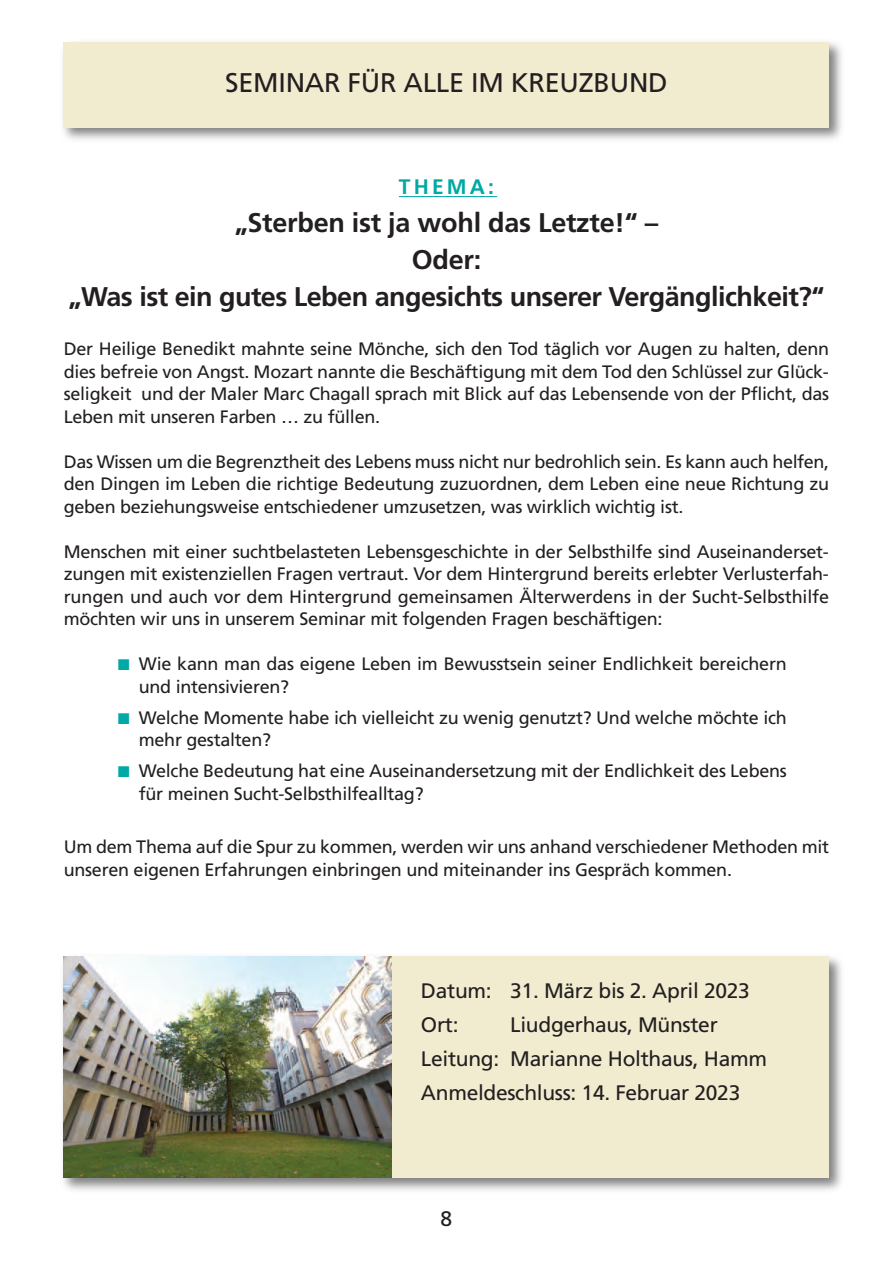
<style>
.page{position:relative;width:893px;height:1263px;background:#fff}
.page>*{position:absolute;margin:0;border:0;box-sizing:border-box;transform-origin:0 0}
.t1{font:700 27px "Frutiger LT Std";letter-spacing:-.02em;color:#231f20}
.t2{font:27px "Frutiger LT Std";letter-spacing:-.01em;color:#231f20}
.t3{font:21px "Frutiger LT Std";letter-spacing:-.015em;color:#231f20}
.t4{font:700 21px "Frutiger LT Std";letter-spacing:.15em;color:#00a9a5}
.t5{font:18px/22.5px "Frutiger LT Std";letter-spacing:-.015em;color:#231f20}
.s1{color:#00a9a5}
</style>
<div class="page">
<hr style="left:399px;top:196px;width:98px;height:1px;background:#00a9a5">
<img style="left:63px;top:42px;width:778px;height:98px">
<div style="left:64px;top:43px;width:765px;height:85px;background:#f1ebd0"></div>
<img style="left:63px;top:956px;width:778px;height:235px">
<div style="left:383px;top:957px;width:446px;height:221px;background:#f1ebd0"></div>
<img style="left:64px;top:957px;width:327px;height:221px">
<p class="t2" style="left:225px;top:72px;width:444px">SEMINAR FÜR ALLE IM KREUZBUND</p>
<p class="t4" style="left:399px;top:179px;width:97px">THEMA:</p>
<p class="t1" style="left:235px;top:211px;width:425px">„Sterben ist ja wohl das Letzte!“ –</p>
<p class="t1" style="left:412px;top:249px;width:71px">Oder:</p>
<p class="t1" style="left:69px;top:286px;width:757px">„Was ist ein gutes Leben angesichts unserer Vergänglichkeit?“</p>
<p class="t5" style="left:64px;top:339px;width:767px;text-align:justify">Der Heilige Benedikt mahnte seine Mönche, sich den Tod täglich vor Augen zu halten, denn dies befreie von Angst. Mozart nannte die Beschäftigung mit dem Tod den Schlüssel zur Glück&shy;seligkeit und der Maler Marc Chagall sprach mit Blick auf das Lebensende von der Pflicht, das Leben mit unseren Farben … zu füllen.</p>
<p class="t5" style="left:64px;top:452px;width:767px;text-align:justify">Das Wissen um die Begrenztheit des Lebens muss nicht nur bedrohlich sein. Es kann auch helfen, den Dingen im Leben die richtige Bedeutung zuzuordnen, dem Leben eine neue Richtung zu geben beziehungsweise entschiedener umzusetzen, was wirklich wichtig ist.</p>
<p class="t5" style="left:64px;top:542px;width:767px;text-align:justify">Menschen mit einer suchtbelasteten Lebensgeschichte in der Selbsthilfe sind Auseinanderset&shy;zungen mit existenziellen Fragen vertraut. Vor dem Hintergrund bereits erlebter Verlusterfah&shy;rungen und auch vor dem Hintergrund gemeinsamen Älterwerdens in der Sucht-Selbsthilfe möchten wir uns in unserem Seminar mit folgenden Fragen beschäftigen:</p>
<p class="t5" style="left:139px;top:654px;width:649px;text-indent:-21px"><span class="s1">◾</span> Wie kann man das eigene Leben im Bewusstsein seiner Endlichkeit bereichern und intensivieren?</p>
<p class="t5" style="left:139px;top:708px;width:650px;text-indent:-21px"><span class="s1">◾</span> Welche Momente habe ich vielleicht zu wenig genutzt? Und welche möchte ich mehr gestalten?</p>
<p class="t5" style="left:139px;top:761px;width:650px;text-indent:-21px"><span class="s1">◾</span> Welche Bedeutung hat eine Auseinandersetzung mit der Endlichkeit des Lebens für meinen Sucht-Selbsthilfealltag?</p>
<p class="t5" style="left:64px;top:837px;width:767px">Um dem Thema auf die Spur zu kommen, werden wir uns anhand verschiedener Methoden mit unseren eigenen Erfahrungen einbringen und miteinander ins Gespräch kommen.</p>
<p class="t3" style="left:421px;top:982px;width:330px">Datum: 31. März bis 2. April 2023</p>
<p class="t3" style="left:421px;top:1016px;width:39px">Ort:</p>
<p class="t3" style="left:510px;top:1016px;width:209px">Liudgerhaus, Münster</p>
<p class="t3" style="left:421px;top:1050px;width:348px">Leitung: Marianne Holthaus, Hamm</p>
<p class="t3" style="left:421px;top:1084px;width:321px">Anmeldeschluss: 14. Februar 2023</p>
<p class="t3" style="left:441px;top:1210px;width:13px">8</p>
</div>
